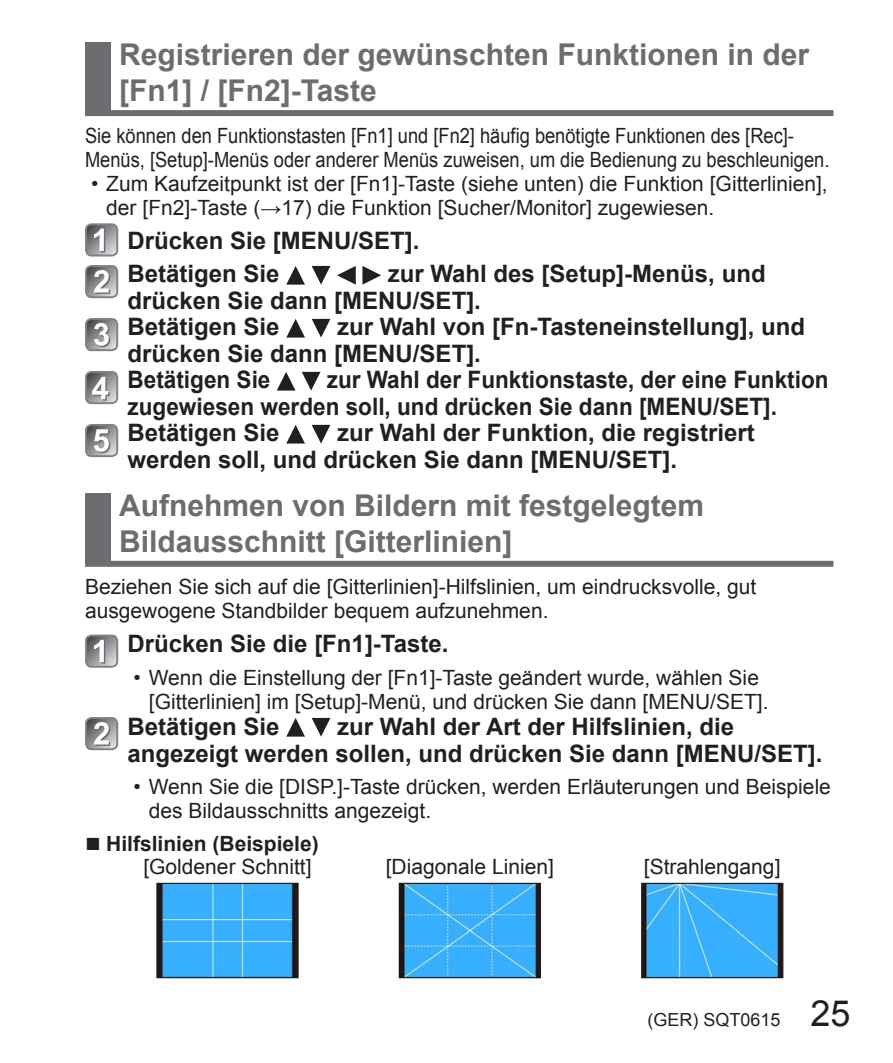
<style>
.page{position:relative;width:893px;height:1063px;background:#fff}
.page>*{position:absolute;margin:0;border:0;box-sizing:border-box;transform-origin:0 0}
.t1{font:700 30px/36px "Arial";color:#6c6d70}
.t2{font:700 24px/26.4px "Arial";color:#231f20}
.t3{font:700 24px/26.4px "Arial";color:#231f20;scale:.94 1}
.t4{font:21px/24px "Arial";color:#231f20}
.t5{font:21px/24px "Arial";color:#231f20;scale:.87 1}
.t6{font:700 21px/23.7px "Arial";color:#231f20}
.t7{font:18px "Arial";color:#231f20}
.s1{font-weight:400;font-size:26.4px}
.s2{font-weight:400}
.s3{font-size:36px}
</style>
<div class="page">
<div style="left:85px;top:43px;width:26px;height:68px;background:#6c6d70"></div>
<div style="left:85px;top:110px;width:748px;height:6px;background:#6c6d70"></div>
<div style="left:85px;top:493px;width:26px;height:68px;background:#6c6d70"></div>
<div style="left:85px;top:561px;width:748px;height:6px;background:#6c6d70"></div>
<svg style="left:86px;top:224px;width:31px;height:32px"></svg>
<div style="left:85px;top:223px;width:33px;height:34px;border:2px solid #808285;border-radius:6px"></div>
<svg style="left:94px;top:229px;width:11px;height:23px"></svg>
<svg style="left:86px;top:266px;width:31px;height:31px"></svg>
<div style="left:85px;top:265px;width:33px;height:33px;border:2px solid #808285;border-radius:6px"></div>
<svg style="left:94px;top:270px;width:16px;height:24px"></svg>
<svg style="left:286px;top:266px;width:19px;height:19px"></svg>
<svg style="left:312px;top:266px;width:18px;height:19px"></svg>
<svg style="left:337px;top:266px;width:19px;height:19px"></svg>
<svg style="left:362px;top:266px;width:19px;height:19px"></svg>
<svg style="left:86px;top:319px;width:31px;height:31px"></svg>
<div style="left:85px;top:318px;width:33px;height:33px;border:2px solid #808285;border-radius:6px"></div>
<svg style="left:94px;top:323px;width:16px;height:24px"></svg>
<svg style="left:286px;top:319px;width:19px;height:19px"></svg>
<svg style="left:312px;top:319px;width:18px;height:19px"></svg>
<svg style="left:86px;top:372px;width:31px;height:31px"></svg>
<div style="left:85px;top:371px;width:33px;height:33px;border:2px solid #808285;border-radius:6px"></div>
<svg style="left:92px;top:377px;width:18px;height:24px"></svg>
<svg style="left:277px;top:372px;width:18px;height:19px"></svg>
<svg style="left:302px;top:372px;width:18px;height:19px"></svg>
<svg style="left:86px;top:425px;width:31px;height:31px"></svg>
<div style="left:85px;top:424px;width:33px;height:33px;border:2px solid #808285;border-radius:6px"></div>
<svg style="left:94px;top:429px;width:16px;height:24px"></svg>
<svg style="left:286px;top:425px;width:19px;height:19px"></svg>
<svg style="left:312px;top:425px;width:18px;height:19px"></svg>
<svg style="left:86px;top:636px;width:31px;height:31px"></svg>
<div style="left:85px;top:635px;width:33px;height:33px;border:2px solid #808285;border-radius:6px"></div>
<svg style="left:94px;top:640px;width:11px;height:24px"></svg>
<svg style="left:86px;top:718px;width:31px;height:31px"></svg>
<div style="left:85px;top:717px;width:33px;height:33px;border:2px solid #808285;border-radius:6px"></div>
<svg style="left:94px;top:722px;width:16px;height:24px"></svg>
<svg style="left:286px;top:718px;width:19px;height:19px"></svg>
<svg style="left:312px;top:718px;width:18px;height:19px"></svg>
<svg style="left:156px;top:882px;width:143px;height:97px;background:#3ea2e2"></svg>
<svg style="left:398px;top:882px;width:143px;height:97px;background:#3fa3e4"></svg>
<svg style="left:641px;top:882px;width:143px;height:97px;background:#3fa4e5"></svg>
<h1 class="t1" style="left:119px;top:37px;width:692px">Registrieren der gewünschten Funktionen in der [Fn1] / [Fn2]-Taste</h1>
<p class="t5" style="left:85px;top:124px;width:857px">Sie können den Funktionstasten [Fn1] und [Fn2] häufig benötigte Funktionen des [Rec]-<br>Menüs, [Setup]-Menüs oder anderer Menüs zuweisen, um die Bedienung zu beschleunigen.</p>
<p class="t4" style="left:106px;top:172px;width:723px;text-indent:-15px">• Zum Kaufzeitpunkt ist der [Fn1]-Taste (siehe unten) die Funktion [Gitterlinien], der [Fn2]-Taste (→17) die Funktion [Sucher/Monitor] zugewiesen.</p>
<p class="t2" style="left:128px;top:223px;width:294px;line-height:33.9px">Drücken Sie [MENU/SET].<br>Betätigen Sie</p>
<p class="t2" style="left:128px;top:261px;width:640px;text-indent:260px">zur Wahl des [Setup]-Menüs, und drücken Sie dann [MENU/SET].<br>Betätigen Sie</p>
<p class="t2" style="left:128px;top:314px;width:679px;text-indent:209px">zur Wahl von [Fn-Tasteneinstellung], und drücken Sie dann [MENU/SET].<br>Betätigen Sie</p>
<p class="t3" style="left:128px;top:367px;width:747px;text-indent:199px">zur Wahl der Funktionstaste, der eine Funktion zugewiesen werden soll, und drücken Sie dann [MENU/SET].<br>Betätigen Sie</p>
<p class="t2" style="left:128px;top:420px;width:629px;text-indent:209px">zur Wahl der Funktion, die registriert werden soll, und drücken Sie dann [MENU/SET].</p>
<h1 class="t1" style="left:119px;top:488px;width:587px">Aufnehmen von Bildern mit festgelegtem<br>Bildausschnitt [Gitterlinien]</h1>
<p class="t4" style="left:85px;top:574px;width:673px">Beziehen Sie sich auf die [Gitterlinien]-Hilfslinien, um eindrucksvolle, gut ausgewogene Standbilder bequem aufzunehmen.</p>
<p class="t2" style="left:128px;top:631px;width:322px">Drücken Sie die [Fn1]-Taste.</p>
<p class="t4" style="left:149px;top:665px;width:621px;text-indent:-15px">• Wenn die Einstellung der [Fn1]-Taste geändert wurde, wählen Sie [Gitterlinien] im [Setup]-Menü, und drücken Sie dann [MENU/SET].</p>
<p class="t2" style="left:128px;top:713px;width:154px">Betätigen Sie</p>
<p class="t2" style="left:128px;top:713px;width:696px;text-indent:209px">zur Wahl der Art der Hilfslinien, die angezeigt werden sollen, und drücken Sie dann [MENU/SET].</p>
<p class="t4" style="left:149px;top:775px;width:684px;text-indent:-15px">• Wenn Sie die [DISP.]-Taste drücken, werden Erläuterungen und Beispiele des Bildausschnitts angezeigt.</p>
<p class="t6" style="left:143px;top:831px;width:177px;text-indent:-58px"><span class="s1">■</span> Hilfslinien (Beispiele) <span class="s2">[Goldener Schnitt]</span></p>
<p class="t4" style="left:386px;top:855px;width:170px">[Diagonale Linien]</p>
<p class="t4" style="left:644px;top:855px;width:138px">[Strahlengang]</p>
<p class="t7" style="left:647px;top:1010px;width:205px">(GER) SQT0615 <span class="s3">25</span></p>
</div>
